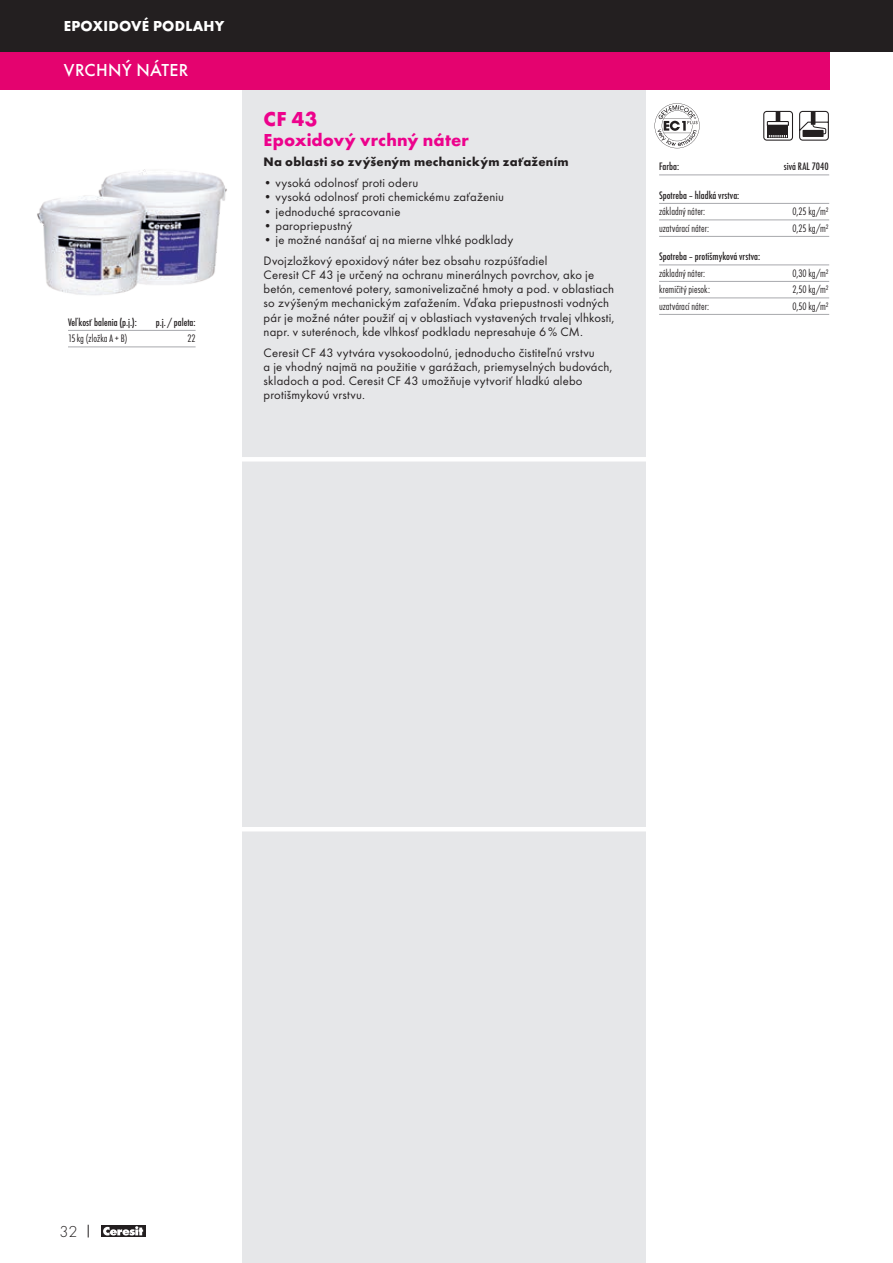
<style>
.page{position:relative;width:893px;height:1263px;background:#fff}
.page>*{position:absolute;margin:0;border:0;box-sizing:border-box;transform-origin:0 0}
.t1{font:700 21px "Futura TOT";color:#ed028c}
.t2{font:700 18px "Futura TOT";letter-spacing:.01em;color:#ed028c}
.t3{font:500 18px "Futura TOT";letter-spacing:.02em;color:#fff}
.t4{font:16.5px "Futura TOT Ligh";color:#231f20}
.t5{font:700 15px "Futura TOT";letter-spacing:.015em;color:#fff}
.t6{font:12.75px/14.2px "Futura TOT";letter-spacing:.015em;color:#231f20}
.t7{font:700 12.75px "Futura TOT";letter-spacing:.02em;color:#231f20}
.t8{font:11.25px "Futura TOT Ligh Cond";color:#231f20}
.t9{font:500 condensed 11.25px "Futura TOT";color:#231f20}
</style>
<div class="page">
<svg style="left:88px;top:1225px;width:1px;height:12px"></svg>
<svg style="left:101px;top:1225px;width:44px;height:12px"></svg>
<svg style="left:103px;top:1226px;width:40px;height:9px"></svg>
<div style="left:242px;top:89px;width:404px;height:1174px;background:#e6e7e9"></div>
<hr style="left:0;top:457px;width:829px;height:4px;background:#fff">
<hr style="left:0;top:827px;width:829px;height:4px;background:#fff">
<div style="left:0;top:51px;width:829px;height:38px;background:#e4036f"></div>
<div style="left:0;top:0;width:893px;height:51px;background:#231f20"></div>
<hr style="left:68px;top:330px;width:128px;height:1px;background:#a8a9ad">
<hr style="left:68px;top:346px;width:128px;height:1px;background:#a8a9ad">
<img style="left:37px;top:169px;width:190px;height:126px">
<hr style="left:659px;top:174px;width:170px;height:1px;background:#a8a9ad">
<hr style="left:659px;top:203px;width:170px;height:1px;background:#a8a9ad">
<hr style="left:659px;top:219px;width:170px;height:1px;background:#a8a9ad">
<hr style="left:659px;top:236px;width:170px;height:1px;background:#a8a9ad">
<hr style="left:659px;top:264px;width:170px;height:1px;background:#a8a9ad">
<hr style="left:659px;top:281px;width:170px;height:1px;background:#a8a9ad">
<hr style="left:659px;top:297px;width:170px;height:1px;background:#a8a9ad">
<hr style="left:659px;top:314px;width:170px;height:1px;background:#a8a9ad">
<svg style="left:655px;top:103px;width:45px;height:45px"></svg>
<svg style="left:799px;top:111px;width:30px;height:30px"></svg>
<svg style="left:764px;top:111px;width:28px;height:29px"></svg>
<div style="left:763px;top:111px;width:30px;height:30px;border:1px solid #231f20;border-radius:3px"></div>
<svg style="left:766px;top:111px;width:23px;height:26px"></svg>
<div style="left:768px;top:125px;width:19px;height:10px;background:#231f20"></div>
<p class="t5" style="left:64px;top:17px;width:162px">EPOXIDOVÉ PODLAHY</p>
<h2 class="t3" style="left:64px;top:60px;width:126px">VRCHNÝ NÁTER</h2>
<p class="t9" style="left:68px;top:316px;width:70px">Veľkosť balenia (p.j.):</p>
<p class="t9" style="left:156px;top:316px;width:41px">p.j. / paleta:</p>
<p class="t8" style="left:68px;top:332px;width:61px">15kg (zložka A + B)</p>
<p class="t8" style="left:187px;top:332px;width:10px">22</p>
<h1 class="t1" style="left:264px;top:106px;width:55px">CF 43</h1>
<h2 class="t2" style="left:264px;top:129px;width:207px">Epoxidový vrchný náter</h2>
<p class="t7" style="left:264px;top:154px;width:306px">Na oblasti so zvýšeným mechanickým zaťažením</p>
<p class="t6" style="left:264px;top:176px;width:156px">• vysoká odolnosť proti oderu</p>
<p class="t6" style="left:264px;top:190px;width:242px">• vysoká odolnosť proti chemickému zaťaženiu</p>
<p class="t6" style="left:264px;top:204px;width:138px">• jednoduché spracovanie</p>
<p class="t6" style="left:264px;top:218px;width:90px">• paropriepustný</p>
<p class="t6" style="left:264px;top:229px;width:285px;line-height:20.7px">• je možné nanášať aj na mierne vlhké podklady<br>Dvojzložkový epoxidový náter bez obsahu rozpúšťadiel</p>
<p class="t6" style="left:264px;top:267px;width:352px">Ceresit CF 43 je určený na ochranu minerálnych povrchov, ako je betón, cementové potery, samonivelizačné hmoty a pod. v oblastiach so zvýšeným mechanickým zaťažením. Vďaka priepustnosti vodných pár je možné náter použiť aj v oblastiach vystavených trvalej vlhkosti, napr. v suterénoch, kde vlhkosť podkladu nepresahuje 6% CM.</p>
<p class="t6" style="left:264px;top:345px;width:350px">Ceresit CF 43 vytvára vysokoodolnú, jednoducho čistiteľnú vrstvu<br>a je vhodný najmä na použitie v garážach, priemyselných budovách, skladoch a pod. Ceresit CF 43 umožňuje vytvoriť hladkú alebo protišmykovú vrstvu.</p>
<p class="t9" style="left:659px;top:160px;width:22px">Farba:</p>
<p class="t9" style="left:784px;top:160px;width:46px">sivá RAL 7040</p>
<p class="t9" style="left:659px;top:189px;width:82px">Spotreba – hladká vrstva:</p>
<p class="t8" style="left:659px;top:205px;width:48px">základný náter:</p>
<p class="t8" style="left:793px;top:205px;width:38px">0,25 kg/m²</p>
<p class="t8" style="left:659px;top:222px;width:51px">uzatvárací náter:</p>
<p class="t8" style="left:793px;top:222px;width:38px">0,25 kg/m²</p>
<p class="t9" style="left:659px;top:250px;width:103px">Spotreba – protišmyková vrstva:</p>
<p class="t8" style="left:659px;top:267px;width:48px">základný náter:</p>
<p class="t8" style="left:792px;top:267px;width:38px">0,30 kg/m²</p>
<p class="t8" style="left:659px;top:283px;width:52px">kremičitý piesok:</p>
<p class="t8" style="left:792px;top:283px;width:38px">2,50 kg/m²</p>
<p class="t8" style="left:659px;top:300px;width:51px">uzatvárací náter:</p>
<p class="t8" style="left:792px;top:300px;width:38px">0,50 kg/m²</p>
<p class="t4" style="left:60px;top:1222px;width:20px">32</p>
</div>
